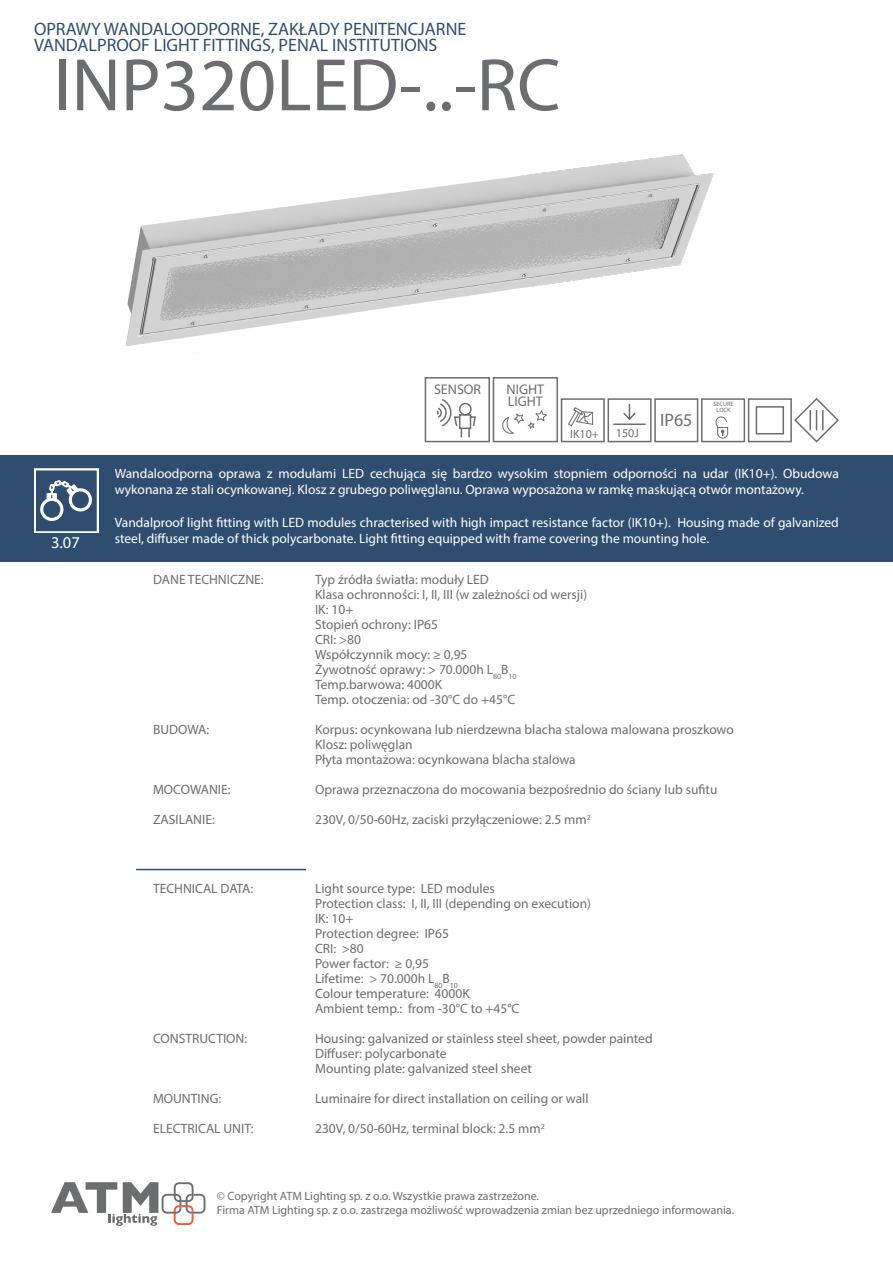
<style>
.page{position:relative;width:893px;height:1263px;background:#fff}
.page>*{position:absolute;margin:0;border:0;box-sizing:border-box;transform-origin:0 0}
.t1{font:75px "Myriad Pro";color:#6c6d70}
.t2{font:18px/16.5px "Myriad Pro";color:#2f4e6f}
.t3{font:18px "Myriad Pro";color:#6c6d70}
.t4{font:16.5px "Myriad Pro";color:#fff}
.t5{font:14.1px "Myriad Pro";color:#6c6d70}
.t6{font:13.95px/12.5px "Myriad Pro";color:#6c6d70}
.t7{font:13.5px "Myriad Pro";color:#6c6d70}
.t8{font:13.5px/16.2px "Myriad Pro";color:#fff}
.t9{font:12px/14.4px "Myriad Pro";color:#6c6d70}
.t10{font:6.15px/6.1px "Myriad Pro";color:#6c6d70;text-align:center}
</style>
<div class="page">
<svg style="left:51px;top:1182px;width:155px;height:44px"></svg>
<hr style="left:136px;top:869px;width:170px;height:1px;background:#2f4e6f">
<div style="left:0;top:455px;width:893px;height:106px;background:#2f4e6f"></div>
<svg style="left:34px;top:468px;width:65px;height:64px"></svg>
<div style="left:493px;top:377px;width:65px;height:65px;border:2px solid #6c6d70"></div>
<svg style="left:502px;top:410px;width:45px;height:24px"></svg>
<svg style="left:424px;top:377px;width:66px;height:66px"></svg>
<div style="left:701px;top:398px;width:44px;height:44px;border:2px solid #6c6d70"></div>
<svg style="left:715px;top:416px;width:13px;height:23px"></svg>
<svg style="left:568px;top:407px;width:25px;height:20px"></svg>
<div style="left:561px;top:398px;width:44px;height:44px;border:2px solid #6c6d70"></div>
<div style="left:607px;top:398px;width:45px;height:44px;border:2px solid #6c6d70"></div>
<svg style="left:613px;top:404px;width:33px;height:21px"></svg>
<div style="left:654px;top:398px;width:44px;height:44px;border:2px solid #6c6d70"></div>
<svg style="left:747px;top:398px;width:92px;height:45px"></svg>
<img style="left:125px;top:154px;width:589px;height:192px">
<h2 class="t2" style="left:34px;top:20px;width:434px">OPRAWY WANDALOODPORNE, ZAKŁADY PENITENCJARNE<br>VANDALPROOF LIGHT FITTINGS, PENAL INSTITUTIONS</h2>
<p class="t1" style="left:54px;top:39px;width:509px">INP320LED-..-RC</p>
<p class="t5" style="left:434px;top:381px;width:49px">SENSOR</p>
<p class="t6" style="left:506px;top:383px;width:39px">NIGHT<br>LIGHT</p>
<p class="t9" style="left:570px;top:427px;width:30px">IK10+</p>
<p class="t9" style="left:616px;top:426px;width:24px">150J</p>
<h2 class="t3" style="left:660px;top:408px;width:34px">IP65</h2>
<p class="t10" style="left:713px;top:401px;width:22px">SECURE<br>LOCK</p>
<p class="t4" style="left:51px;top:532px;width:30px">3.07</p>
<p class="t8" style="left:115px;top:465px;width:726px">Wandaloodporna oprawa z modułami LED cechująca się bardzo wysokim stopniem odporności na udar (IK10+). Obudowa wykonana ze stali ocynkowanej. Klosz z grubego poliwęglanu. Oprawa wyposażona w ramkę maskującą otwór montażowy.</p>
<p class="t8" style="left:115px;top:514px;width:726px">Vandalproof light fitting with LED modules chracterised with high impact resistance factor (IK10+). Housing made of galvanized steel, diffuser made of thick polycarbonate. Light fitting equipped with frame covering the mounting hole.</p>
<p class="t7" style="left:153px;top:571px;width:112px">DANE TECHNICZNE:</p>
<p class="t7" style="left:315px;top:571px;width:175px">Typ źródła światła: moduły LED</p>
<p class="t7" style="left:315px;top:586px;width:274px">Klasa ochronności: I, II, III (w zależności od wersji)</p>
<p class="t7" style="left:315px;top:601px;width:40px">IK: 10+</p>
<p class="t7" style="left:315px;top:616px;width:124px">Stopień ochrony: IP65</p>
<p class="t7" style="left:315px;top:631px;width:47px">CRI: &gt;80</p>
<p class="t7" style="left:315px;top:646px;width:154px">Współczynnik mocy: ≥ 0,95</p>
<p class="t7" style="left:315px;top:661px;width:203px">Żywotność oprawy: &gt; 70.000h L<sub>80</sub>B<sub>10</sub></p>
<p class="t7" style="left:315px;top:676px;width:129px">Temp.barwowa: 4000K</p>
<p class="t7" style="left:315px;top:691px;width:202px">Temp. otoczenia: od -30°C do +45°C</p>
<p class="t7" style="left:153px;top:721px;width:58px">BUDOWA:</p>
<p class="t7" style="left:315px;top:721px;width:420px">Korpus: ocynkowana lub nierdzewna blacha stalowa malowana proszkowo</p>
<p class="t7" style="left:315px;top:736px;width:99px">Klosz: poliwęglan</p>
<p class="t7" style="left:315px;top:751px;width:262px">Płyta montażowa: ocynkowana blacha stalowa</p>
<p class="t7" style="left:153px;top:781px;width:79px">MOCOWANIE:</p>
<p class="t7" style="left:315px;top:781px;width:404px">Oprawa przeznaczona do mocowania bezpośrednio do ściany lub sufitu</p>
<p class="t7" style="left:153px;top:811px;width:63px">ZASILANIE:</p>
<p class="t7" style="left:315px;top:811px;width:277px">230V, 0/50-60Hz, zaciski przyłączeniowe: 2.5 mm<sup>2</sup></p>
<p class="t7" style="left:153px;top:880px;width:102px">TECHNICAL DATA:</p>
<p class="t7" style="left:315px;top:880px;width:181px">Light source type: LED modules</p>
<p class="t7" style="left:315px;top:895px;width:277px">Protection class: I, II, III (depending on execution)</p>
<p class="t7" style="left:315px;top:910px;width:40px">IK: 10+</p>
<p class="t7" style="left:315px;top:925px;width:135px">Protection degree: IP65</p>
<p class="t7" style="left:315px;top:940px;width:50px">CRI: &gt;80</p>
<p class="t7" style="left:315px;top:955px;width:116px">Power factor: ≥ 0,95</p>
<p class="t7" style="left:315px;top:970px;width:144px">Lifetime: &gt; 70.000h L<sub>80</sub>B<sub>10</sub></p>
<p class="t7" style="left:315px;top:985px;width:156px">Colour temperature: 4000K</p>
<p class="t7" style="left:315px;top:1000px;width:206px">Ambient temp.: from -30°C to +45°C</p>
<p class="t7" style="left:153px;top:1030px;width:96px">CONSTRUCTION:</p>
<p class="t7" style="left:315px;top:1030px;width:339px">Housing: galvanized or stainless steel sheet, powder painted</p>
<p class="t7" style="left:315px;top:1045px;width:133px">Diffuser: polycarbonate</p>
<p class="t7" style="left:315px;top:1060px;width:218px">Mounting plate: galvanized steel sheet</p>
<p class="t7" style="left:153px;top:1090px;width:70px">MOUNTING:</p>
<p class="t7" style="left:315px;top:1090px;width:275px">Luminaire for direct installation on ceiling or wall</p>
<p class="t7" style="left:153px;top:1120px;width:102px">ELECTRICAL UNIT:</p>
<p class="t7" style="left:315px;top:1120px;width:231px">230V, 0/50-60Hz, terminal block: 2.5 mm<sup>2</sup></p>
<p class="t9" style="left:217px;top:1188px;width:519px">© Copyright ATM Lighting sp. z o.o. Wszystkie prawa zastrzeżone.<br>Firma ATM Lighting sp. z o.o. zastrzega możliwość wprowadzenia zmian bez uprzedniego informowania.</p>
</div>
